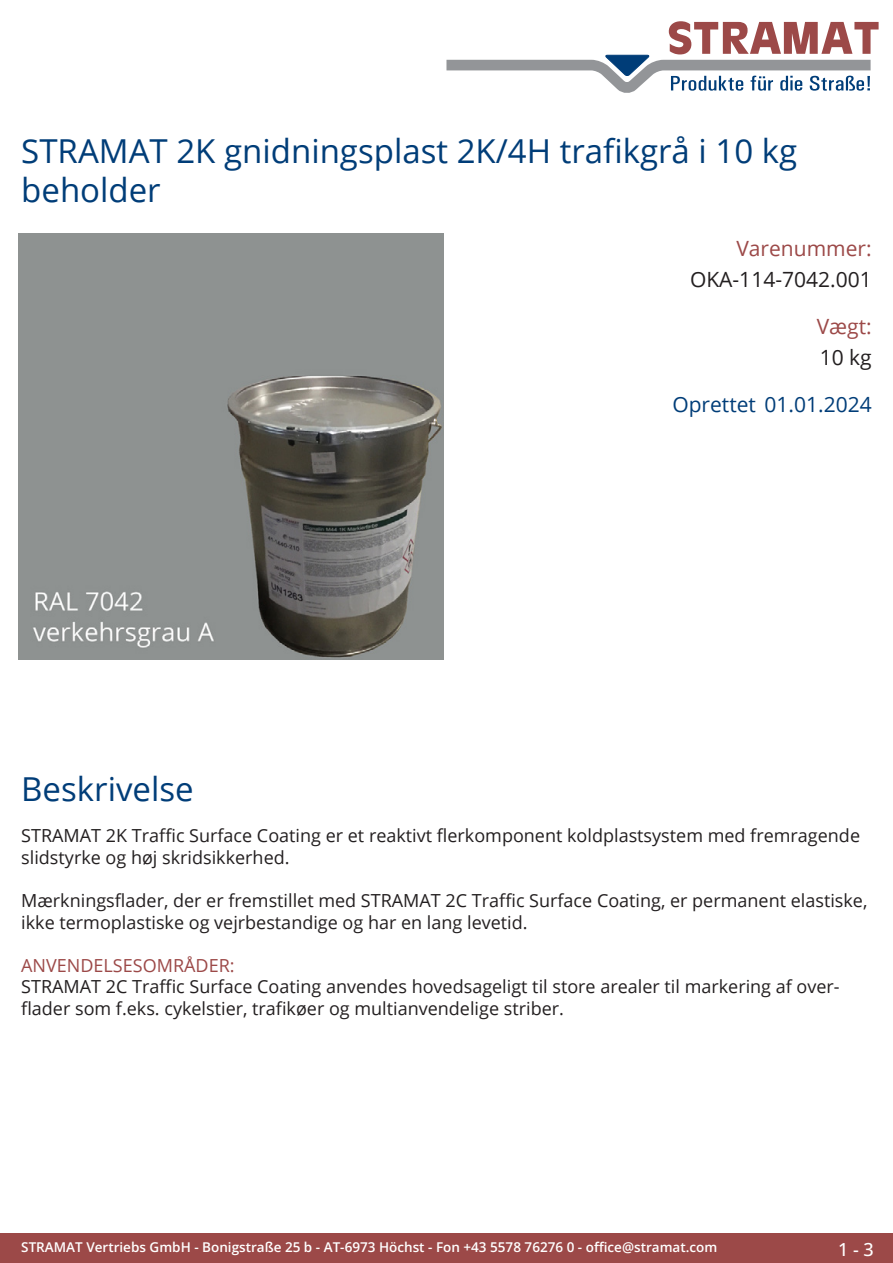
<style>
.page{position:relative;width:893px;height:1263px;background:#fff}
.page>*{position:absolute;margin:0;border:0;box-sizing:border-box;transform-origin:0 0}
.Produkttitel{font:33px/39.6px "Open Sans";color:#003d78}
.TechDaten_Inhalt{font:21px "Open Sans";color:#231f20}
.Erstellungsdatum{font:21px "Open Sans";color:#003d78}
.TechDaten_Überschrif{font:21px "Open Sans";color:#9c4948}
.Beschreibung_Text{font:18px/21.6px "Open Sans";color:#231f20}
.t1{font:500 18px "Open Sans";color:#fff}
.t2{font:600 13.5px "Open Sans";color:#fff}
.s1{color:#9c4948}
</style>
<div class="page">
<div style="left:0;top:1233px;width:893px;height:30px;background:#9c4948"></div>
<svg style="left:446px;top:21px;width:433px;height:72px"></svg>
<img style="left:18px;top:234px;width:425px;height:425px">
<p class="Produkttitel" style="left:21px;top:130px;width:777px">STRAMAT 2K gnidningsplast 2K/4H trafikgrå i 10 kg beholder</p>
<p class="TechDaten_Überschrif" style="left:736px;top:234px;width:137px">Varenummer:</p>
<p class="TechDaten_Inhalt" style="left:690px;top:265px;width:183px">OKA-114-7042.001</p>
<p class="TechDaten_Überschrif" style="left:817px;top:312px;width:57px">Vægt:</p>
<p class="TechDaten_Inhalt" style="left:820px;top:343px;width:54px">10 kg</p>
<p class="Erstellungsdatum" style="left:672px;top:390px;width:201px">Oprettet 01.01.2024</p>
<p class="Produkttitel" style="left:21px;top:768px;width:174px">Beskrivelse</p>
<p class="Beschreibung_Text" style="left:21px;top:824px;width:840px">STRAMAT 2K Traffic Surface Coating er et reaktivt flerkomponent koldplastsystem med fremragende slidstyrke og høj skridsikkerhed.</p>
<p class="Beschreibung_Text" style="left:21px;top:889px;width:848px">Mærkningsflader, der er fremstillet med STRAMAT 2C Traffic Surface Coating, er permanent elastiske, ikke termoplastiske og vejrbestandige og har en lang levetid.</p>
<p class="Beschreibung_Text" style="left:21px;top:954px;width:820px"><span class="s1">ANVENDELSESOMRÅDER:<br></span>STRAMAT 2C Traffic Surface Coating anvendes hovedsageligt til store arealer til markering af over&shy;flader som f.eks. cykelstier, trafikøer og multianvendelige striber.</p>
<p class="t2" style="left:21px;top:1238px;width:698px">STRAMAT Vertriebs GmbH - Bonigstraße 25 b - AT-6973 Höchst - Fon +43 5578 76276 0 - office@stramat.com</p>
<p class="t1" style="left:838px;top:1237px;width:37px">1 - 3</p>
</div>
